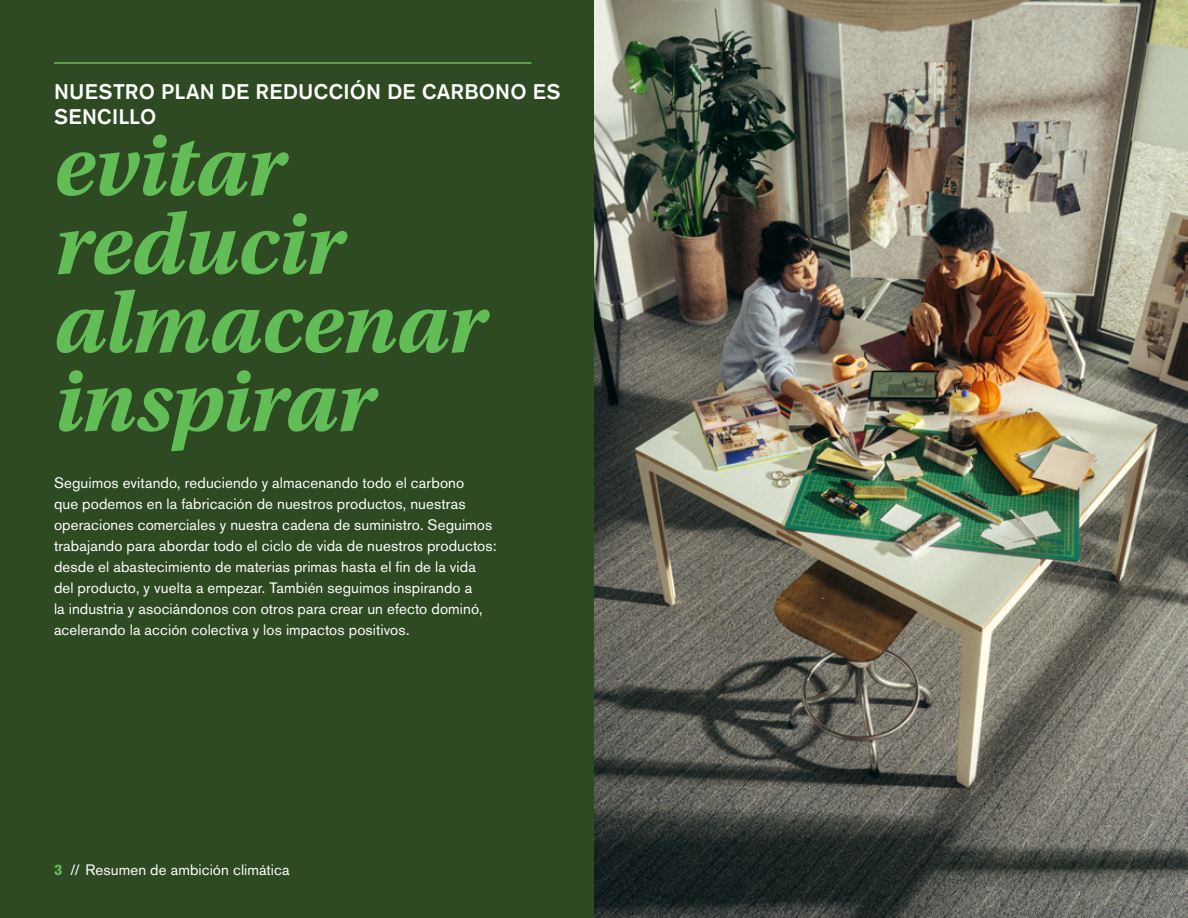
<style>
.page{position:relative;width:1188px;height:918px;background:#fff}
.page>*{position:absolute;margin:0;border:0;box-sizing:border-box;transform-origin:0 0}
.t1{font:italic 700 90px/78.6px "Utopia Std";letter-spacing:-.015em;color:#62bd57}
.t2{font:500 21px/24.6px "Akzidenz Grotesk Pro";letter-spacing:.015em;color:#fff}
.t3{font:15px/21px "Akzidenz Grotesk Pro";letter-spacing:.01em;color:#fff}
.s1{font-weight:700;color:#62bd57}
</style>
<div class="page">
<div style="left:0;top:0;width:594px;height:918px;background:#2e4a22"></div>
<img style="left:594px;top:0;width:594px;height:918px">
<hr style="left:54px;top:62px;width:477px;height:2px;background:#62bd57">
<h2 class="t2" style="left:54px;top:79px;width:508px">NUESTRO PLAN DE REDUCCIÓN DE CARBONO ES<br>SENCILLO</h2>
<h1 class="t1" style="left:54px;top:127px;width:434px">evitar reducir almacenar inspirar</h1>
<p class="t3" style="left:54px;top:472px;width:444px">Seguimos evitando, reduciendo y almacenando todo el carbono<br>que podemos en la fabricación de nuestros productos, nuestras operaciones comerciales y nuestra cadena de suministro. Seguimos trabajando para abordar todo el ciclo de vida de nuestros productos: desde el abastecimiento de materias primas hasta el fin de la vida del producto, y vuelta a empezar. También seguimos inspirando a<br>la industria y asociándonos con otros para crear un efecto dominó, acelerando la acción colectiva y los impactos positivos.</p>
<p class="t3" style="left:54px;top:859px;width:237px"><span class="s1">3</span> // Resumen de ambición climática</p>
</div>
